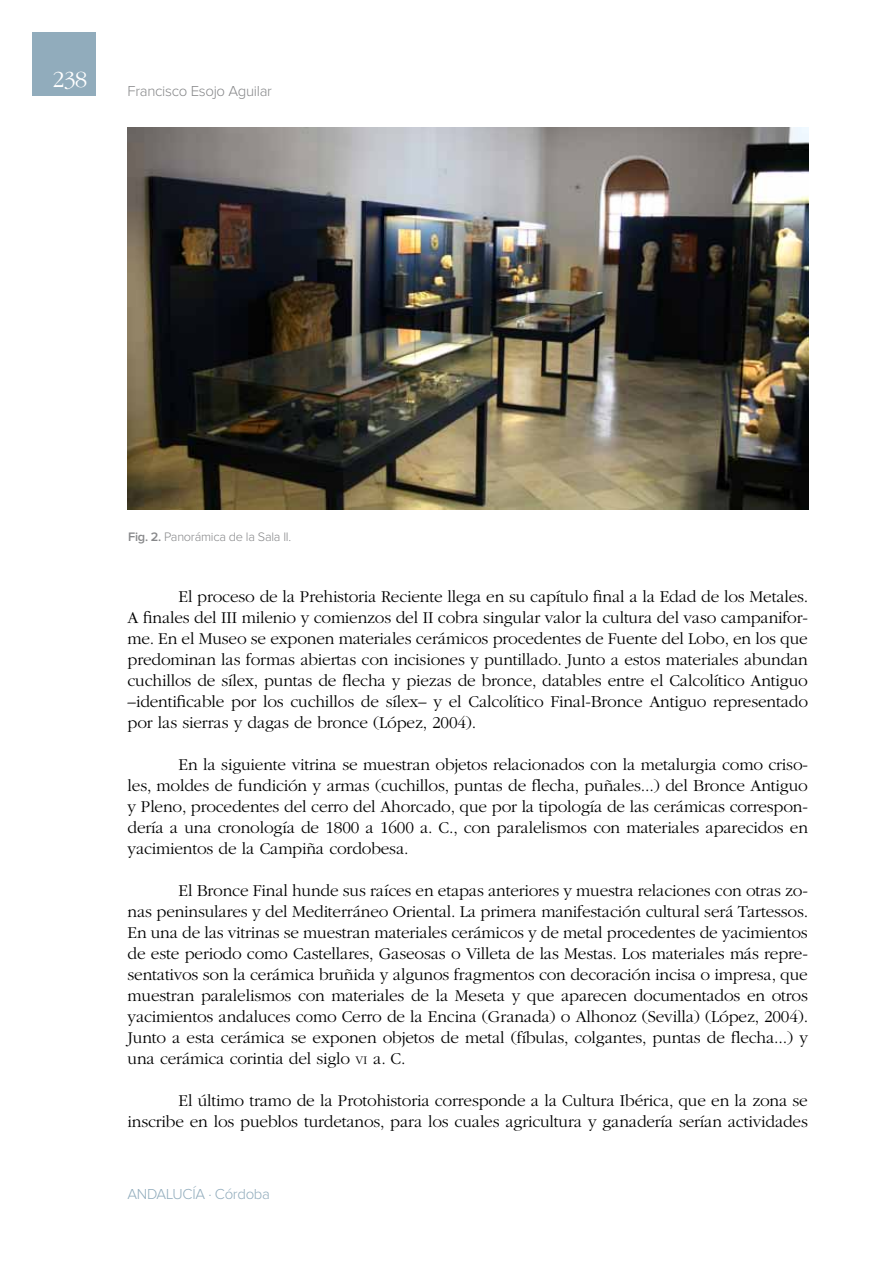
<style>
.page{position:relative;width:893px;height:1263px;background:#fff}
.page>*{position:absolute;margin:0;border:0;box-sizing:border-box;transform-origin:0 0}
.t1{font:300 24px "ITC Garamond Std";color:#fff}
.t2{font:300 17.25px/21px "ITC Garamond Std";letter-spacing:-.01em;color:#000;text-align:justify}
.t3{font:300 15px "Proxima Nova";letter-spacing:-.02em;color:#87888a}
.t4{font:300 15px "Proxima Nova";letter-spacing:-.02em;color:#91acbc}
.t5{font:300 12.75px "Proxima Nova";letter-spacing:-.02em;color:#87888a}
.s1{font-weight:600}
.s2{font-size:12.15px}
</style>
<div class="page">
<div style="left:32px;top:32px;width:64px;height:64px;background:#91acbc"></div>
<img style="left:128px;top:128px;width:680px;height:381px">
<h1 class="t1" style="left:53px;top:67px;width:36px">238</h1>
<p class="t3" style="left:128px;top:84px;width:146px">Francisco Esojo Aguilar</p>
<p class="t5" style="left:128px;top:531px;width:165px"><span class="s1">Fig. 2.</span> Panorámica de la Sala II.</p>
<p class="t2" style="left:128px;top:587px;width:682px;text-indent:51px">El proceso de la Prehistoria Reciente llega en su capítulo final a la Edad de los Metales.<br>A finales del III milenio y comienzos del II cobra singular valor la cultura del vaso campanifor&shy;me. En el Museo se exponen materiales cerámicos procedentes de Fuente del Lobo, en los que predominan las formas abiertas con incisiones y puntillado. Junto a estos materiales abundan cuchillos de sílex, puntas de flecha y piezas de bronce, datables entre el Calcolítico Antiguo –identificable por los cuchillos de sílex– y el Calcolítico Final-Bronce Antiguo representado por las sierras y dagas de bronce (López, 2004).</p>
<p class="t2" style="left:128px;top:755px;width:682px;text-indent:51px">En la siguiente vitrina se muestran objetos relacionados con la metalurgia como criso&shy;les, moldes de fundición y armas (cuchillos, puntas de flecha, puñales...) del Bronce Antiguo y Pleno, procedentes del cerro del Ahorcado, que por la tipología de las cerámicas correspon&shy;dería a una cronología de 1800 a 1600 a. C., con paralelismos con materiales aparecidos en yacimientos de la Campiña cordobesa.</p>
<p class="t2" style="left:128px;top:881px;width:682px;text-indent:51px">El Bronce Final hunde sus raíces en etapas anteriores y muestra relaciones con otras zo&shy;nas peninsulares y del Mediterráneo Oriental. La primera manifestación cultural será Tartessos.<br>En una de las vitrinas se muestran materiales cerámicos y de metal procedentes de yacimientos de este periodo como Castellares, Gaseosas o Villeta de las Mestas. Los materiales más repre&shy;sentativos son la cerámica bruñida y algunos fragmentos con decoración incisa o impresa, que muestran paralelismos con materiales de la Meseta y que aparecen documentados en otros yacimientos andaluces como Cerro de la Encina (Granada) o Alhonoz (Sevilla) (López, 2004).<br>Junto a esta cerámica se exponen objetos de metal (fíbulas, colgantes, puntas de flecha...) y una cerámica corintia del siglo <span class="s2">vi</span> a. C.</p>
<p class="t2" style="left:128px;top:1091px;width:682px;text-align:right">El último tramo de la Protohistoria corresponde a la Cultura Ibérica, que en la zona se inscribe en los pueblos turdetanos, para los cuales agricultura y ganadería serían actividades</p>
<p class="t4" style="left:128px;top:1187px;width:144px">ANDALUCÍA · Córdoba</p>
</div>
